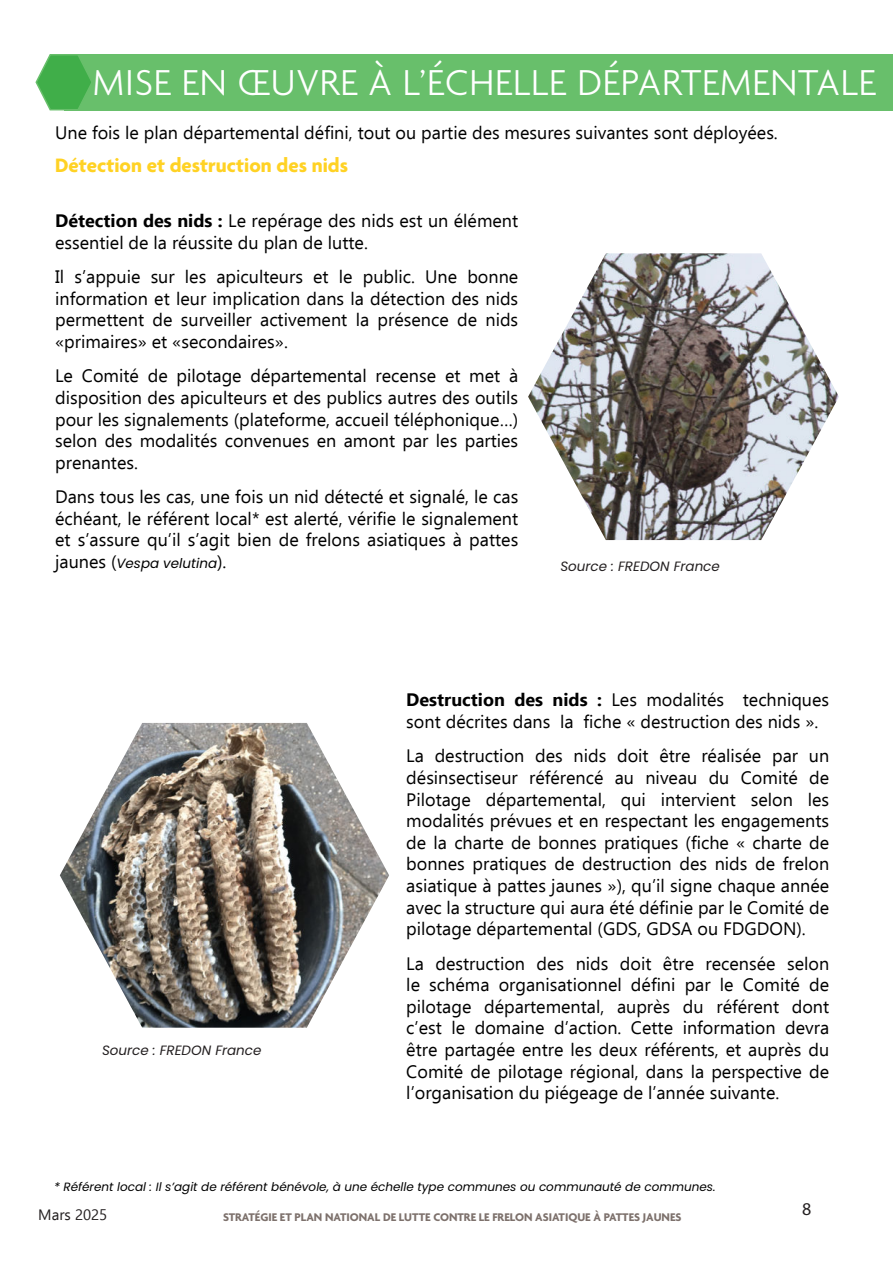
<style>
.page{position:relative;width:893px;height:1263px;background:#fff}
.page>*{position:absolute;margin:0;border:0;box-sizing:border-box;transform-origin:0 0}
.t1{font:300 39px "Agenda";letter-spacing:.02em;color:#fff}
.t2{font:700 21px "Agenda";color:#ffd224}
.t3{font:18px/21.6px "Ebrima";color:#000;text-align:justify}
.t4{font:18px "Myriad Pro";color:#231f20}
.t5{font:15px "Ebrima";color:#231f20}
.t6{font:italic 13.5px "Poppins";color:#231f20}
.t7{font:italic 13.5px "Poppins";color:#000}
.t8{font:italic 12px "Poppins";color:#000}
.t9{font:700 12px "Agenda";color:#7d716c}
.s1{font-weight:700}
.s2{font-family:"Ebrima";font-style:normal;font-size:18px}
</style>
<div class="page">
<div style="left:64px;top:54px;width:829px;height:56px;background:#68bf6b"></div>
<svg style="left:35px;top:54px;width:59px;height:57px"></svg>
<img style="left:528px;top:253px;width:311px;height:287px">
<img style="left:60px;top:723px;width:329px;height:305px">
<h1 class="t1" style="left:93px;top:61px;width:785px">MISE EN ŒUVRE À L’ÉCHELLE DÉPARTEMENTALE</h1>
<h1 class="t1" style="left:314px;top:76px;width:351px">OBJECTIFS ET ENJEUX</h1>
<p class="t3" style="left:55px;top:121px;width:724px">Une fois le plan départemental défini, tout ou partie des mesures suivantes sont déployées.</p>
<p class="t2" style="left:55px;top:157px;width:294px">Détection et destruction des nids</p>
<p class="t3" style="left:55px;top:212px;width:465px"><span class="s1">Détection des nids :</span> Le repérage des nids est un élément essentiel de la réussite du plan de lutte.</p>
<p class="t3" style="left:55px;top:268px;width:465px">Il s’appuie sur les apiculteurs et le public. Une bonne information et leur implication dans la détection des nids permettent de surveiller activement la présence de nids «primaires» et «secondaires».</p>
<p class="t3" style="left:55px;top:367px;width:465px">Le Comité de pilotage départemental recense et met à disposition des apiculteurs et des publics autres des outils pour les signalements (plateforme, accueil téléphonique…) selon des modalités convenues en amont par les parties prenantes.</p>
<p class="t3" style="left:55px;top:488px;width:465px">Dans tous les cas, une fois un nid détecté et signalé, le cas échéant, le référent local* est alerté, vérifie le signalement et s’assure qu’il s’agit bien de frelons asiatiques à pattes</p>
<p class="t7" style="left:55px;top:557px;width:173px"><span class="s2">jaunes (</span>Vespa velutina<span class="s2">).</span></p>
<p class="t6" style="left:560px;top:561px;width:161px">Source : FREDON France</p>
<p class="t6" style="left:102px;top:1044px;width:161px">Source : FREDON France</p>
<p class="t3" style="left:406px;top:691px;width:424px"><span class="s1">Destruction des nids :</span> Les modalités techniques sont décrites dans la fiche « destruction des nids ».</p>
<p class="t3" style="left:406px;top:747px;width:424px">La destruction des nids doit être réalisée par un désinsectiseur référencé au niveau du Comité de Pilotage départemental, qui intervient selon les modalités prévues et en respectant les engagements de la charte de bonnes pratiques (fiche « charte de bonnes pratiques de destruction des nids de frelon asiatique à pattes jaunes »), qu’il signe chaque année avec la structure qui aura été définie par le Comité de pilotage départemental (GDS, GDSA ou FDGDON).</p>
<p class="t3" style="left:406px;top:954px;width:424px">La destruction des nids doit être recensée selon le schéma organisationnel défini par le Comité de pilotage départemental, auprès du référent dont c’est le domaine d’action. Cette information devra être partagée entre les deux référents, et auprès du Comité de pilotage régional, dans la perspective de l’organisation du piégeage de l’année suivante.</p>
<p class="t8" style="left:54px;top:1181px;width:663px">* Référent local : Il s’agit de référent bénévole, à une échelle type communes ou communauté de communes.</p>
<p class="t5" style="left:38px;top:1206px;width:71px">Mars 2025</p>
<p class="t9" style="left:223px;top:1210px;width:460px">STRATÉGIE ET PLAN NATIONAL DE LUTTE CONTRE LE FRELON ASIATIQUE À PATTES JAUNES</p>
<p class="t4" style="left:802px;top:1199px;width:11px">8</p>
</div>
